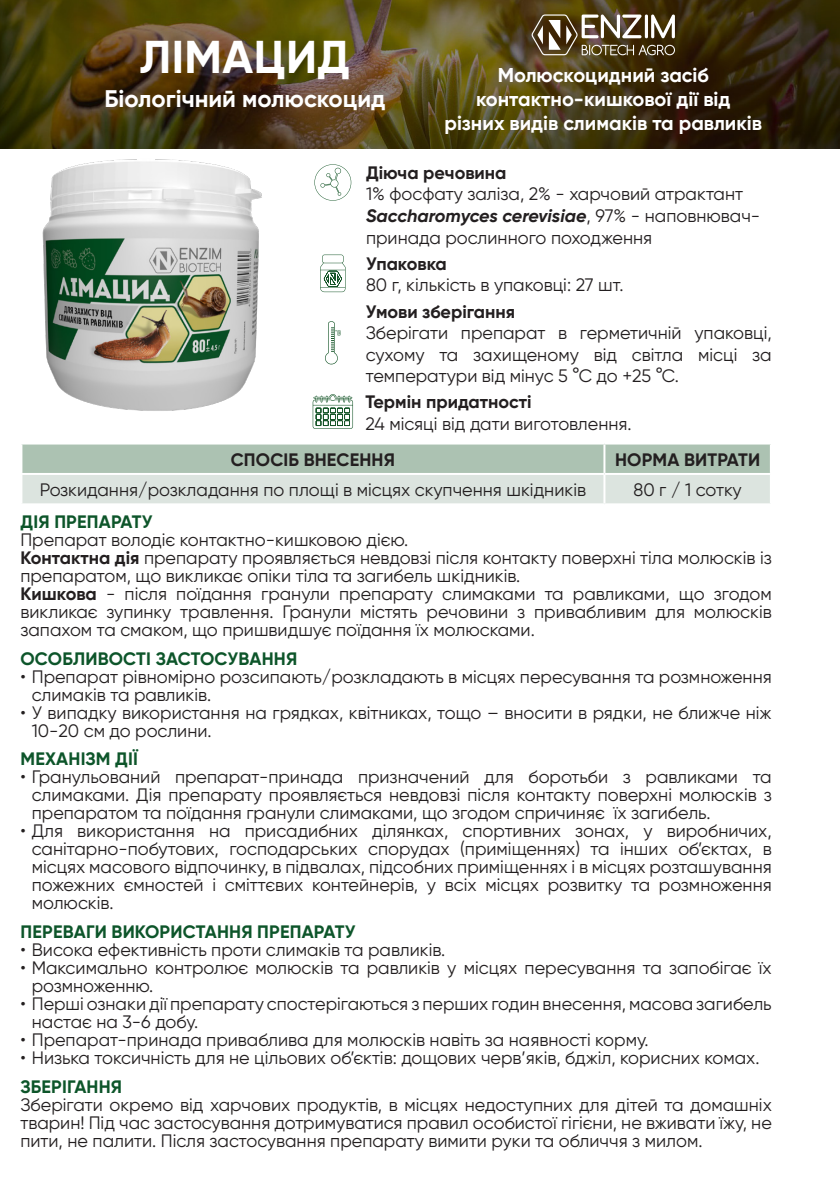
<style>
.page{position:relative;width:840px;height:1191px;background:#fff}
.page>*{position:absolute;margin:0;border:0;box-sizing:border-box;transform-origin:0 0}
.t1{font:700 46px "Gilroy";letter-spacing:.01em;color:#fff}
.t2{font:700 24px "Gilroy";color:#fff}
.t3{font:700 20px "Gilroy";color:#fff}
.основной_абзац{font:18px/18px "Gilroy";color:#231f20}
.t4{font:700 18px "Gilroy";letter-spacing:.01em;color:#0d552a}
.основной_абзац-2{font:700 18px "Gilroy";color:#231f20}
.s1{font-weight:700;font-style:italic}
.s2{font-weight:700}
</style>
<div class="page">
<img style="left:839px;top:0;width:1px;height:148px">
<img style="left:0;top:0;width:839px;height:148px">
<svg style="left:22px;top:444px;width:747px;height:59px;background:#c4d3c9"></svg>
<hr style="left:603px;top:444px;width:2px;height:29px;background:#fff">
<hr style="left:20px;top:473px;width:584px;height:2px;background:#fff">
<hr style="left:604px;top:473px;width:167px;height:2px;background:#fff">
<hr style="left:603px;top:475px;width:2px;height:28px;background:#fff">
<svg style="left:531px;top:14px;width:143px;height:41px"></svg>
<svg style="left:314px;top:164px;width:37px;height:37px"></svg>
<svg style="left:320px;top:255px;width:25px;height:37px"></svg>
<svg style="left:325px;top:321px;width:15px;height:43px"></svg>
<svg style="left:312px;top:394px;width:41px;height:35px"></svg>
<img style="left:0;top:133px;width:305px;height:278px">
<p class="t1" style="left:140px;top:28px;width:211px">ЛІМАЦИД</p>
<p class="t2" style="left:104px;top:84px;width:282px">Біологічний молюскоцид</p>
<p class="t3" style="left:497px;top:63px;width:212px">Молюскоцидний засіб</p>
<p class="t3" style="left:476px;top:87px;width:256px">контактно-кишкової дії від</p>
<p class="t3" style="left:444px;top:111px;width:319px">різних видів слимаків та равликів</p>
<p class="основной_абзац-2" style="left:366px;top:161px;width:142px">Діюча речовина</p>
<p class="основной_абзац" style="left:366px;top:183px;width:395px;line-height:21.6px">1% фосфату заліза, 2% - харчовий атрактант<br><span class="s1">Saccharomyces cerevisiae</span>, 97% - наповнювач&shy;принада рослинного походження</p>
<p class="основной_абзац-2" style="left:366px;top:252px;width:82px">Упаковка</p>
<p class="основной_абзац" style="left:366px;top:276px;width:259px">80 г, кількість в упаковці: 27 шт.</p>
<p class="основной_абзац-2" style="left:365px;top:300px;width:151px">Умови зберігання</p>
<p class="основной_абзац" style="left:365px;top:322px;width:407px;line-height:21.6px;text-align:justify">Зберігати препарат в герметичній упаковці, сухому та захищеному від світла місці за температури від мінус 5 °С до +25 °С.</p>
<p class="основной_абзац-2" style="left:365px;top:390px;width:167px">Термін придатності</p>
<p class="основной_абзац" style="left:365px;top:414px;width:267px">24 місяці від дати виготовлення.</p>
<p class="основной_абзац-2" style="left:231px;top:448px;width:165px">СПОСІБ ВНЕСЕННЯ</p>
<p class="основной_абзац-2" style="left:614px;top:448px;width:147px">НОРМА ВИТРАТИ</p>
<p class="основной_абзац" style="left:40px;top:481px;width:547px">Розкидання/розкладання по площі в місцях скупчення шкідників</p>
<p class="основной_абзац" style="left:633px;top:481px;width:110px">80 г / 1 сотку</p>
<p class="t4" style="left:20px;top:510px;width:133px">ДІЯ ПРЕПАРАТУ</p>
<p class="основной_абзац" style="left:20px;top:531px;width:389px">Препарат володіє контактно-кишковою дією.</p>
<p class="основной_абзац" style="left:20px;top:549px;width:752px"><span class="s2">Контактна дія</span> препарату проявляється невдовзі після контакту поверхні тіла молюсків із препаратом, що викликає опіки тіла та загибель шкідників.</p>
<p class="основной_абзац" style="left:20px;top:585px;width:752px;text-align:justify"><span class="s2">Кишкова</span> - після поїдання гранули препарату слимаками та равликами, що згодом викликає зупинку травлення. Гранули містять речовини з привабливим для молюсків запахом та смаком, що пришвидшує поїдання їх молюсками.</p>
<p class="t4" style="left:20px;top:647px;width:278px">ОСОБЛИВОСТІ ЗАСТОСУВАННЯ</p>
<p class="основной_абзац" style="left:32px;top:667px;width:741px;text-indent:-11px">• Препарат рівномірно розсипають/розкладають в місцях пересування та розмноження слимаків та равликів.</p>
<p class="основной_абзац" style="left:32px;top:703px;width:741px;text-indent:-11px">• У випадку використання на грядках, квітниках, тощо – вносити в рядки, не ближче ніж<br>10-20 см до рослини.</p>
<p class="t4" style="left:20px;top:748px;width:119px">МЕХАНІЗМ ДІЇ</p>
<p class="основной_абзац" style="left:32px;top:768px;width:741px;text-align:justify;text-indent:-11px">• Гранульований препарат-принада призначений для боротьби з равликами та слимаками. Дія препарату проявляється невдовзі після контакту поверхні молюсків з препаратом та поїдання гранули слимаками, що згодом спричиняє їх загибель.</p>
<p class="основной_абзац" style="left:32px;top:822px;width:741px;text-align:justify;text-indent:-11px">• Для використання на присадибних ділянках, спортивних зонах, у виробничих, санітарно-побутових, господарських спорудах (приміщеннях) та інших об’єктах, в місцях масового відпочинку, в підвалах, підсобних приміщеннях і в місцях розташування пожежних ємностей і сміттєвих контейнерів, у всіх місцях розвитку та розмноження молюсків.</p>
<p class="t4" style="left:20px;top:920px;width:336px">ПЕРЕВАГИ ВИКОРИСТАННЯ ПРЕПАРАТУ</p>
<p class="основной_абзац" style="left:20px;top:940px;width:426px">• Висока ефективність проти слимаків та равликів.</p>
<p class="основной_абзац" style="left:32px;top:958px;width:741px;text-indent:-11px">• Максимально контролює молюсків та равликів у місцях пересування та запобігає їх розмноженню.</p>
<p class="основной_абзац" style="left:32px;top:994px;width:741px;text-indent:-11px">• Перші ознаки дії препарату спостерігаються з перших годин внесення, масова загибель настає на 3-6 добу.</p>
<p class="основной_абзац" style="left:20px;top:1030px;width:629px">• Препарат-принада приваблива для молюсків навіть за наявності корму.</p>
<p class="основной_абзац" style="left:20px;top:1048px;width:740px">• Низька токсичність для не цільових об’єктів: дощових черв’яків, бджіл, корисних комах.</p>
<p class="t4" style="left:20px;top:1075px;width:103px">ЗБЕРІГАННЯ</p>
<p class="основной_абзац" style="left:20px;top:1095px;width:752px;text-align:justify">Зберігати окремо від харчових продуктів, в місцях недоступних для дітей та домашніх тварин! Під час застосування дотримуватися правил особистої гігієни, не вживати їжу, не пити, не палити. Після застосування препарату вимити руки та обличчя з милом.</p>
</div>
